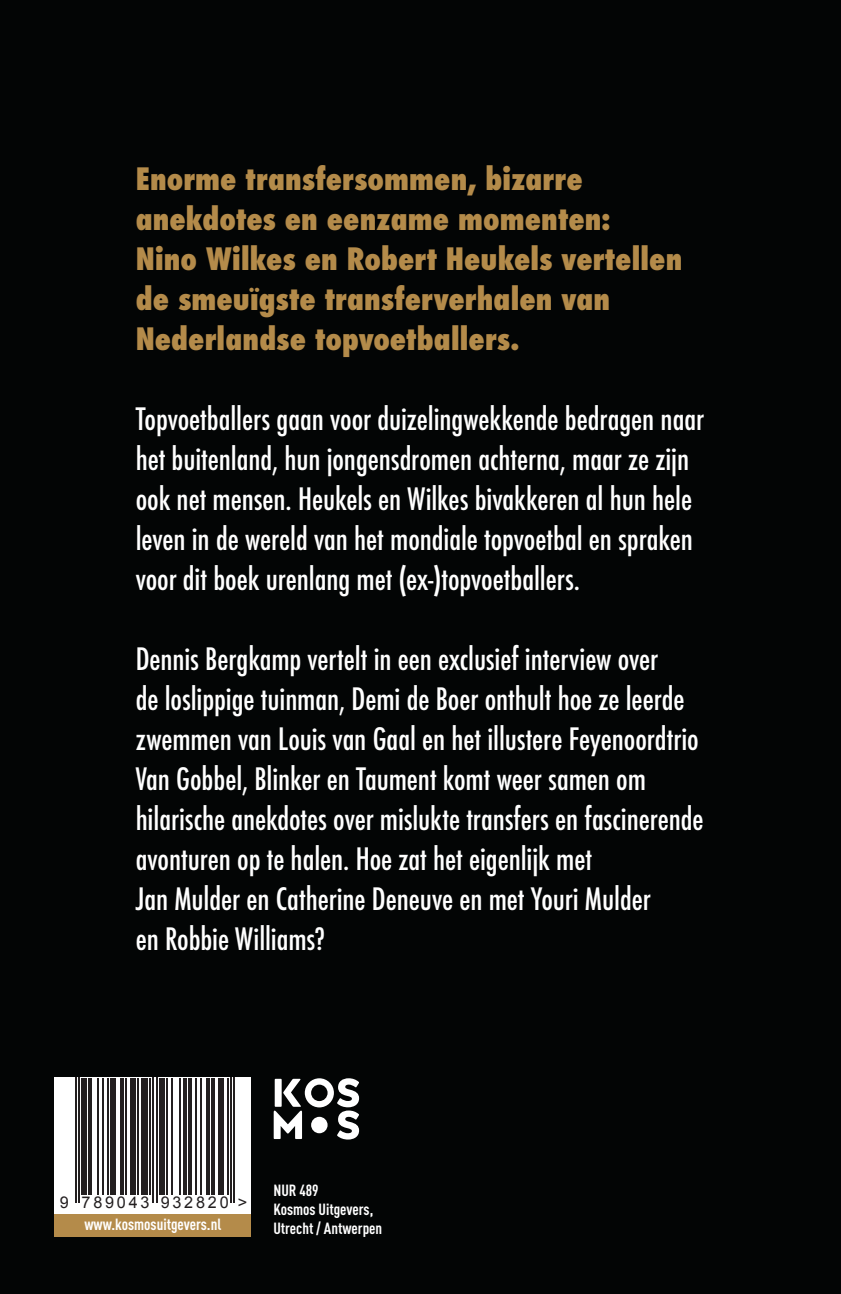
<style>
.page{position:relative;width:841px;height:1294px;background:#fff}
.page>*{position:absolute;margin:0;border:0;box-sizing:border-box;transform-origin:0 0}
.t1{font:500 condensed 30px/40px "Futura";color:#fff}
.t2{font:800 condensed 30px/40px "Futura";letter-spacing:.005em;color:#b48b4a}
.t3{font:16.2px "Arial";letter-spacing:.17em;color:#231f20}
.t4{font:700 condensed 16px/19.2px "DIN Pro";color:#fff}
</style>
<div class="page">
<div style="left:0;top:0;width:840px;height:1293px;background:#030505"></div>
<div style="left:54px;top:1077px;width:197px;height:136px;background:#fff"></div>
<svg style="left:274px;top:1078px;width:85px;height:61px"></svg>
<div style="left:311px;top:1116px;width:16px;height:16px;background:#fff;border-radius:50%"></div>
<div style="left:54px;top:1213px;width:197px;height:22px;background:#b48b4a"></div>
<hr style="left:75px;top:1077px;width:2px;height:125px;background:#231f20">
<hr style="left:78px;top:1077px;width:2px;height:125px;background:#231f20">
<div style="left:82px;top:1077px;width:5px;height:117px;background:#231f20"></div>
<hr style="left:88px;top:1077px;width:4px;height:117px;background:#231f20">
<hr style="left:97px;top:1077px;width:2px;height:117px;background:#231f20">
<hr style="left:102px;top:1077px;width:2px;height:117px;background:#231f20">
<hr style="left:107px;top:1077px;width:2px;height:117px;background:#231f20">
<div style="left:110px;top:1077px;width:5px;height:117px;background:#231f20"></div>
<hr style="left:121px;top:1077px;width:3px;height:117px;background:#231f20">
<hr style="left:126px;top:1077px;width:1px;height:117px;background:#231f20">
<div style="left:131px;top:1077px;width:5px;height:117px;background:#231f20"></div>
<hr style="left:137px;top:1077px;width:2px;height:117px;background:#231f20">
<div style="left:141px;top:1077px;width:6px;height:117px;background:#231f20"></div>
<hr style="left:149px;top:1077px;width:2px;height:117px;background:#231f20">
<hr style="left:153px;top:1077px;width:1px;height:125px;background:#231f20">
<hr style="left:156px;top:1077px;width:2px;height:125px;background:#231f20">
<div style="left:159px;top:1077px;width:5px;height:117px;background:#231f20"></div>
<hr style="left:166px;top:1077px;width:2px;height:117px;background:#231f20">
<hr style="left:171px;top:1077px;width:2px;height:117px;background:#231f20">
<hr style="left:179px;top:1077px;width:2px;height:117px;background:#231f20">
<hr style="left:183px;top:1077px;width:3px;height:117px;background:#231f20">
<hr style="left:188px;top:1077px;width:3px;height:117px;background:#231f20">
<hr style="left:195px;top:1077px;width:1px;height:117px;background:#231f20">
<hr style="left:200px;top:1077px;width:1px;height:117px;background:#231f20">
<hr style="left:206px;top:1077px;width:4px;height:117px;background:#231f20">
<hr style="left:211px;top:1077px;width:4px;height:117px;background:#231f20">
<div style="left:218px;top:1077px;width:5px;height:117px;background:#231f20"></div>
<hr style="left:227px;top:1077px;width:1px;height:117px;background:#231f20">
<hr style="left:230px;top:1077px;width:2px;height:125px;background:#231f20">
<hr style="left:233px;top:1077px;width:2px;height:125px;background:#231f20">
<p class="t2" style="left:136px;top:159px;width:548px">Enorme transfersommen, bizarre anekdotes en eenzame momenten:<br>Nino Wilkes en Robert Heukels vertellen de smeuïgste transferverhalen van Nederlandse topvoetballers.</p>
<p class="t1" style="left:136px;top:399px;width:570px">Topvoetballers gaan voor duizelingwekkende bedragen naar het buitenland, hun jongensdromen achterna, maar ze zijn ook net mensen. Heukels en Wilkes bivakkeren al hun hele leven in de wereld van het mondiale topvoetbal en spraken voor dit boek urenlang met (ex-)topvoetballers.</p>
<p class="t1" style="left:136px;top:639px;width:569px">Dennis Bergkamp vertelt in een exclusief interview over<br>de loslippige tuinman, Demi de Boer onthult hoe ze leerde zwemmen van Louis van Gaal en het illustere Feyenoordtrio Van Gobbel, Blinker en Taument komt weer samen om hilarische anekdotes over mislukte transfers en fascinerende avonturen op te halen. Hoe zat het eigenlijk met<br>Jan Mulder en Catherine Deneuve en met Youri Mulder<br>en Robbie Williams?</p>
<p class="t4" style="left:273px;top:1178px;width:101px">NUR 489<br>Kosmos Uitgevers,</p>
<p class="t3" style="left:60px;top:1191px;width:189px">9 789043 932820 &gt;</p>
<p class="t4" style="left:84px;top:1212px;width:138px">www.kosmosuitgevers.nl</p>
<p class="t4" style="left:273px;top:1217px;width:110px">Utrecht / Antwerpen</p>
</div>
